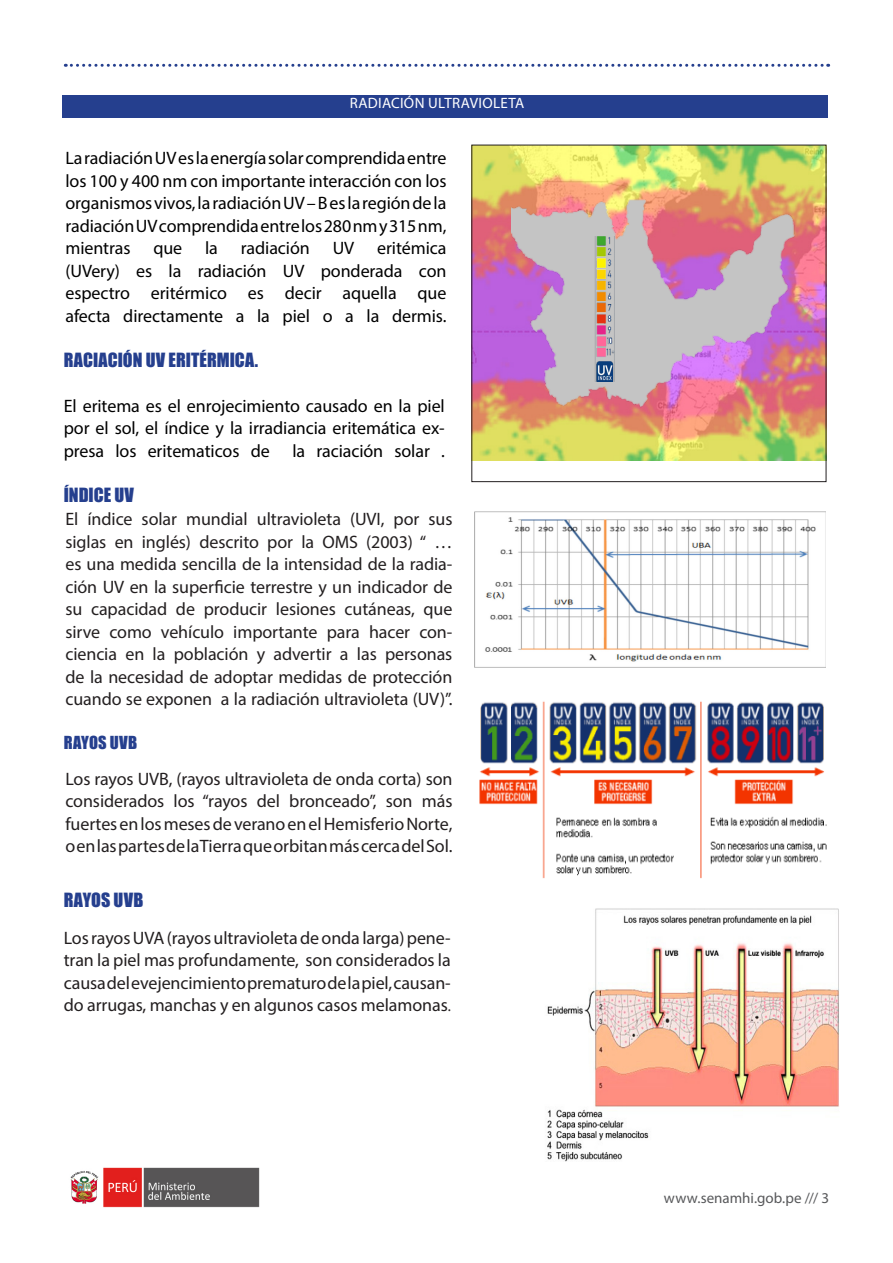
<style>
.page{position:relative;width:893px;height:1263px;background:#fff}
.page>*{position:absolute;margin:0;border:0;box-sizing:border-box;transform-origin:0 0}
.t1{font:18px/22.5px "Myriad Pro";letter-spacing:-.005em;color:#231f20;text-align:justify}
.texto_Monserrat{font:18px/22.5px "Myriad Pro";letter-spacing:-.005em;color:#000;text-align:justify}
.t2{font:18px "Impact";letter-spacing:.005em;color:#253f8e}
.t3{font:16.5px "Impact";letter-spacing:.015em;color:#253f8e}
.t4{font:15px "Myriad Pro";color:#57585a}
.t5{font:15px "Myriad Pro";letter-spacing:.025em;color:#fff}
.s1{font-size:15px}
</style>
<div class="page">
<svg style="left:65px;top:64px;width:764px;height:3px"></svg>
<img style="left:70px;top:1167px;width:190px;height:41px">
<div style="left:62px;top:96px;width:766px;height:22px;background:#253f8e"></div>
<img style="left:473px;top:147px;width:351px;height:313px">
<div style="left:471px;top:145px;width:355px;height:337px;border:1px solid #231f20"></div>
<img style="left:512px;top:190px;width:286px;height:218px">
<img style="left:588px;top:236px;width:34px;height:145px">
<img style="left:474px;top:511px;width:351px;height:156px">
<img style="left:547px;top:908px;width:292px;height:254px">
<img style="left:479px;top:701px;width:348px;height:178px">
<p class="t5" style="left:350px;top:94px;width:176px">RADIACIÓN ULTRAVIOLETA</p>
<p class="texto_Monserrat" style="left:65px;top:146px;width:383px">La radiación UV es la energía solar comprendida entre</p>
<p class="texto_Monserrat" style="left:65px;top:169px;width:383px">los 100 y 400 nm con importante interacción con los</p>
<p class="texto_Monserrat" style="left:65px;top:191px;width:382px">organismos vivos, la radiación UV – B es la región de la</p>
<p class="texto_Monserrat" style="left:65px;top:214px;width:383px">radiación UV comprendida entre los 280 nm y 315 nm,</p>
<p class="texto_Monserrat" style="left:65px;top:236px;width:67px">mientras</p>
<p class="texto_Monserrat" style="left:153px;top:236px;width:30px">que</p>
<p class="texto_Monserrat" style="left:205px;top:236px;width:14px">la</p>
<p class="texto_Monserrat" style="left:241px;top:236px;width:70px">radiación</p>
<p class="texto_Monserrat" style="left:333px;top:236px;width:23px">UV</p>
<p class="texto_Monserrat" style="left:65px;top:236px;width:383px;text-indent:312px">eritémica (UVery) es la radiación UV ponderada con espectro eritérmico es decir aquella que afecta directamente a la piel o a la dermis.</p>
<p class="t2" style="left:64px;top:346px;width:196px">RACIACIÓN UV ERITÉRMICA.</p>
<p class="texto_Monserrat" style="left:64px;top:394px;width:383px">El eritema es el enrojecimiento causado en la piel</p>
<p class="texto_Monserrat" style="left:64px;top:416px;width:383px">por el sol, el índice y la irradiancia eritemática ex-</p>
<p class="texto_Monserrat" style="left:64px;top:439px;width:208px">presa los eritematicos de</p>
<p class="texto_Monserrat" style="left:292px;top:439px;width:154px">la raciación solar .</p>
<p class="t2" style="left:64px;top:481px;width:72px">ÍNDICE UV</p>
<p class="t1" style="left:65px;top:507px;width:389px">El índice solar mundial ultravioleta (UVI, por sus</p>
<p class="t1" style="left:65px;top:530px;width:388px">siglas en inglés) descrito por la OMS (2003) “ …</p>
<p class="t1" style="left:65px;top:552px;width:389px">es una medida sencilla de la intensidad de la radia&shy;ción UV en la superficie terrestre y un indicador de</p>
<p class="t1" style="left:65px;top:597px;width:388px">su capacidad de producir lesiones cutáneas, que sirve como vehículo importante para hacer con&shy;ciencia en la población y advertir a las personas</p>
<p class="t1" style="left:65px;top:665px;width:388px">de la necesidad de adoptar medidas de protección</p>
<p class="t1" style="left:65px;top:687px;width:389px">cuando se exponen a la radiación ultravioleta (UV)”.</p>
<p class="t3" style="left:64px;top:730px;width:75px">RAYOS UVB</p>
<p class="t1" style="left:65px;top:767px;width:389px">Los rayos UVB, (rayos ultravioleta de onda corta) son</p>
<p class="t1" style="left:65px;top:789px;width:389px">considerados los “rayos del bronceado”, son más</p>
<p class="t1" style="left:65px;top:812px;width:388px">fuertes en los meses de verano en el Hemisferio Norte,</p>
<p class="t1" style="left:65px;top:834px;width:388px">o en las partes de la Tierra que orbitan más cerca del Sol.</p>
<p class="t2" style="left:64px;top:886px;width:81px">RAYOS UVB</p>
<p class="t1" style="left:64px;top:926px;width:388px">Los rayos UVA (rayos ultravioleta de onda larga) pene&shy;tran la piel mas profundamente, son considerados la causa del evejencimiento prematuro de la piel, causan&shy;do arrugas, manchas y en algunos casos melamonas<span class="s1">.</span></p>
<p class="t4" style="left:664px;top:1189px;width:167px">www.senamhi.gob.pe /// 3</p>
</div>
